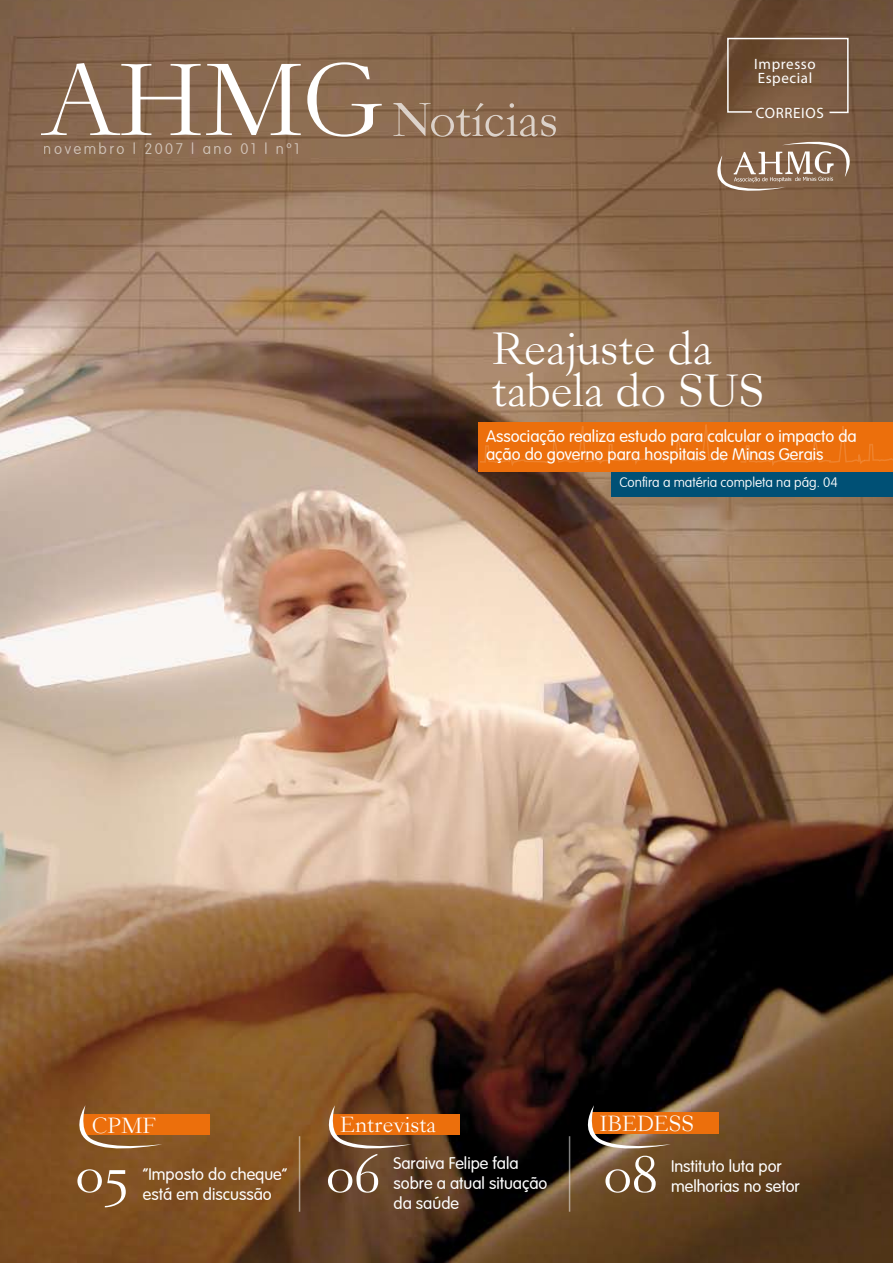
<style>
.page{position:relative;width:893px;height:1263px;background:#fff}
.page>*{position:absolute;margin:0;border:0;box-sizing:border-box;transform-origin:0 0}
.t1{font:112.05px "Garogier";color:#fff}
.t2{font:55.65px "Garogier";color:#fff}
.t3{font:49.5px/42px "Garogier";color:#fff}
.t4{font:24px "Garogier";color:#fff}
.t5{font:300 16.5px/19.8px "VAG Rounded Light S Si";color:#fff}
.t6{font:15px/13.5px "Myriad Pro";letter-spacing:.04em;color:#fff}
.t7{font:100 15px "VAG Rounded Light S Si";letter-spacing:.16em;color:#fff}
.t8{font:100 13.5px "VAG Rounded Light S Si";color:#fff}
</style>
<div class="page">
<img style="left:0;top:0;width:893px;height:1263px">
<svg style="left:692px;top:130px;width:183px;height:72px;background:#8e7058"></svg>
<hr style="left:299px;top:1136px;width:1px;height:76px;background:#fff">
<hr style="left:569px;top:1136px;width:1px;height:76px;background:#fff">
<div style="left:591px;top:1112px;width:128px;height:21px;background:#ec6f0c"></div>
<svg style="left:557px;top:1102px;width:116px;height:61px"></svg>
<svg style="left:393px;top:103px;width:163px;height:34px;background:#9a7d65"></svg>
<svg style="left:726px;top:37px;width:123px;height:77px;background:#7a5c44"></svg>
<div style="left:83px;top:1115px;width:127px;height:20px;background:#ec6f0c"></div>
<svg style="left:48px;top:1102px;width:117px;height:61px"></svg>
<div style="left:332px;top:1115px;width:128px;height:20px;background:#ec6f0c"></div>
<svg style="left:298px;top:1102px;width:116px;height:61px"></svg>
<div style="left:612px;top:443px;width:281px;height:54px;background:#005075"></div>
<div style="left:478px;top:422px;width:415px;height:50px;background:#ec6f0c"></div>
<svg style="left:740px;top:426px;width:153px;height:40px"></svg>
<svg style="left:480px;top:425px;width:248px;height:41px"></svg>
<h1 class="t1" style="left:45px;top:45px;width:338px">AHMG</h1>
<p class="t7" style="left:44px;top:140px;width:257px">novembro l 2007 l ano 01 l nº1</p>
<p class="t6" style="left:754px;top:57px;width:63px">Impresso<br>Especial</p>
<p class="t6" style="left:756px;top:106px;width:69px">CORREIOS</p>
<h3 class="t3" style="left:492px;top:331px;width:274px">Reajuste da tabela do SUS</h3>
<p class="t5" style="left:486px;top:427px;width:372px;line-height:18px">Associação realiza estudo para calcular o impacto da ação do governo para hospitais de Minas Gerais</p>
<p class="t8" style="left:619px;top:475px;width:220px">Confira a matéria completa na pág. 04</p>
<h3 class="t4" style="left:92px;top:1113px;width:65px">CPMF</h3>
<h3 class="t4" style="left:340px;top:1112px;width:98px">Entrevista</h3>
<h3 class="t4" style="left:600px;top:1112px;width:96px">IBEDESS</h3>
<h2 class="t2" style="left:76px;top:1147px;width:56px">05</h2>
<p class="t5" style="left:143px;top:1164px;width:146px">“Imposto do cheque”</p>
<p class="t5" style="left:143px;top:1184px;width:130px">está em discussão</p>
<h2 class="t2" style="left:327px;top:1147px;width:56px">06</h2>
<p class="t5" style="left:393px;top:1153px;width:155px">Saraiva Felipe fala sobre a atual situação da saúde</p>
<h2 class="t2" style="left:604px;top:1147px;width:56px">08</h2>
<p class="t5" style="left:671px;top:1156px;width:112px">Instituto luta por</p>
<p class="t5" style="left:671px;top:1176px;width:130px">melhorias no setor</p>
</div>
